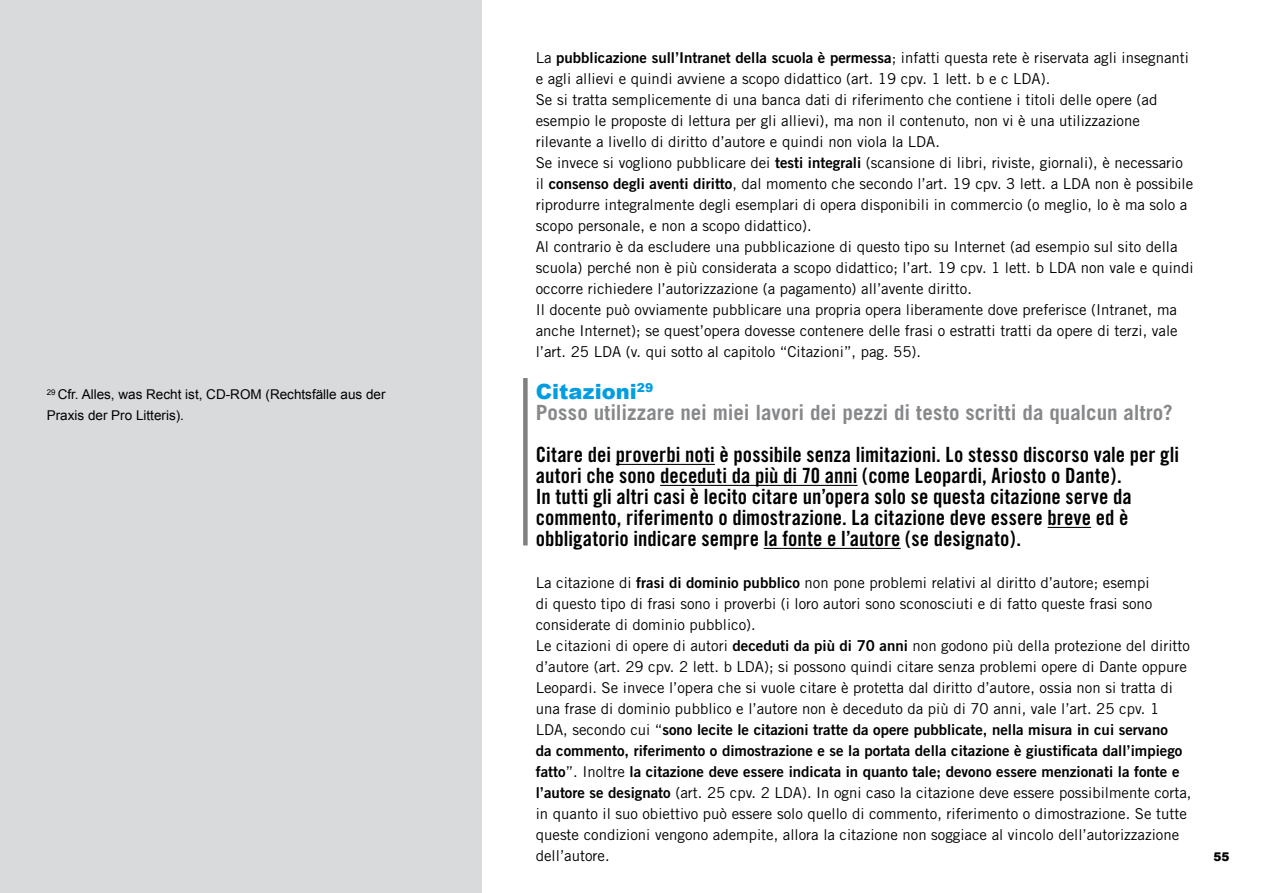
<style>
.page{position:relative;width:1263px;height:893px;background:#fff}
.page>*{position:absolute;margin:0;border:0;box-sizing:border-box;transform-origin:0 0}
.t1{font:21px/21px "Trade Gothic Bold Cond Twenty";letter-spacing:.005em;color:#000}
.t2{font:700 21px "Trade Gothic";color:#87888a}
.t3{font:900 21px "Arial";letter-spacing:.005em;color:#009ee0}
.t4{font:15px/21px "Trade Gothic";color:#000}
.t5{font:15px/21px "Trade Gothic Bold Two";color:#000}
.t6{font:13.5px/21px "Arial";color:#000}
.t7{font:900 12px "Arial";color:#000}
.s1{font-family:"Trade Gothic"}
.s2{font-family:"Trade Gothic Bold Two"}
</style>
<div class="page">
<div style="left:0;top:0;width:482px;height:893px;background:#d8dadb"></div>
<hr style="left:616px;top:464px;width:99px;height:1px;background:#000">
<hr style="left:660px;top:485px;width:197px;height:1px;background:#000">
<hr style="left:1047px;top:527px;width:44px;height:1px;background:#000">
<hr style="left:764px;top:548px;width:137px;height:1px;background:#000">
<div style="left:523px;top:378px;width:5px;height:167px;background:#808080"></div>
<p class="t6" style="left:47px;top:384px;width:340px"><sup>29</sup> Cfr. Alles, was Recht ist, CD-ROM (Rechtsfälle aus der<br>Praxis der Pro Litteris).</p>
<p class="t5" style="left:536px;top:47px;width:655px"><span class="s1">La</span> pubblicazione sull’Intranet della scuola è permessa<span class="s1">; infatti questa rete è riservata agli insegnanti</span></p>
<p class="t4" style="left:536px;top:68px;width:659px">e agli allievi e quindi avviene a scopo didattico (art. 19 cpv. 1 lett. b e c LDA).<br>Se si tratta semplicemente di una banca dati di riferimento che contiene i titoli delle opere (ad esempio le proposte di lettura per gli allievi), ma non il contenuto, non vi è una utilizzazione rilevante a livello di diritto d’autore e quindi non viola la LDA.<br>Se invece si vogliono pubblicare dei <span class="s2">testi integrali</span> (scansione di libri, riviste, giornali), è necessario il <span class="s2">consenso degli aventi diritto</span>, dal momento che secondo l’art. 19 cpv. 3 lett. a LDA non è possibile riprodurre integralmente degli esemplari di opera disponibili in commercio (o meglio, lo è ma solo a scopo personale, e non a scopo didattico).<br>Al contrario è da escludere una pubblicazione di questo tipo su Internet (ad esempio sul sito della scuola) perché non è più considerata a scopo didattico; l’art. 19 cpv. 1 lett. b LDA non vale e quindi occorre richiedere l’autorizzazione (a pagamento) all’avente diritto.<br>Il docente può ovviamente pubblicare una propria opera liberamente dove preferisce (Intranet, ma anche Internet); se quest’opera dovesse contenere delle frasi o estratti tratti da opere di terzi, vale l’art. 25 LDA (v. qui sotto al capitolo “Citazioni”, pag. 55).</p>
<h1 class="t3" style="left:536px;top:377px;width:119px">Citazioni<sup>29</sup></h1>
<h1 class="t2" style="left:536px;top:400px;width:639px">Posso utilizzare nei miei lavori dei pezzi di testo scritti da qualcun altro?</h1>
<p class="t1" style="left:536px;top:444px;width:645px">Citare dei proverbi noti è possibile senza limitazioni. Lo stesso discorso vale per gli autori che sono deceduti da più di 70 anni (come Leopardi, Ariosto o Dante).<br>In tutti gli altri casi è lecito citare un’opera solo se questa citazione serve da commento, riferimento o dimostrazione. La citazione deve essere breve ed è obbligatorio indicare sempre la fonte e l’autore (se designato).</p>
<p class="t4" style="left:536px;top:572px;width:656px">La citazione di <span class="s2">frasi di dominio pubblico</span> non pone problemi relativi al diritto d’autore; esempi<br>di questo tipo di frasi sono i proverbi (i loro autori sono sconosciuti e di fatto queste frasi sono considerate di dominio pubblico).<br>Le citazioni di opere di autori <span class="s2">deceduti da più di 70 anni</span> non godono più della protezione del diritto d’autore (art. 29 cpv. 2 lett. b LDA); si possono quindi citare senza problemi opere di Dante oppure Leopardi. Se invece l’opera che si vuole citare è protetta dal diritto d’autore, ossia non si tratta di una frase di dominio pubblico e l’autore non è deceduto da più di 70 anni, vale l’art. 25 cpv. 1</p>
<p class="t5" style="left:536px;top:719px;width:648px"><span class="s1">LDA, secondo cui “</span>sono lecite le citazioni tratte da opere pubblicate, nella misura in cui servano da commento, riferimento o dimostrazione e se la portata della citazione è giustificata dall’impiego fatto<span class="s1">”. Inoltre</span> la citazione deve essere indicata in quanto tale; devono essere menzionati la fonte e</p>
<p class="t4" style="left:536px;top:782px;width:657px"><span class="s2">l’autore se designato</span> (art. 25 cpv. 2 LDA). In ogni caso la citazione deve essere possibilmente corta, in quanto il suo obiettivo può essere solo quello di commento, riferimento o dimostrazione. Se tutte queste condizioni vengono adempite, allora la citazione non soggiace al vincolo dell’autorizzazione dell’autore.</p>
<p class="t7" style="left:1213px;top:848px;width:18px">55</p>
</div>
